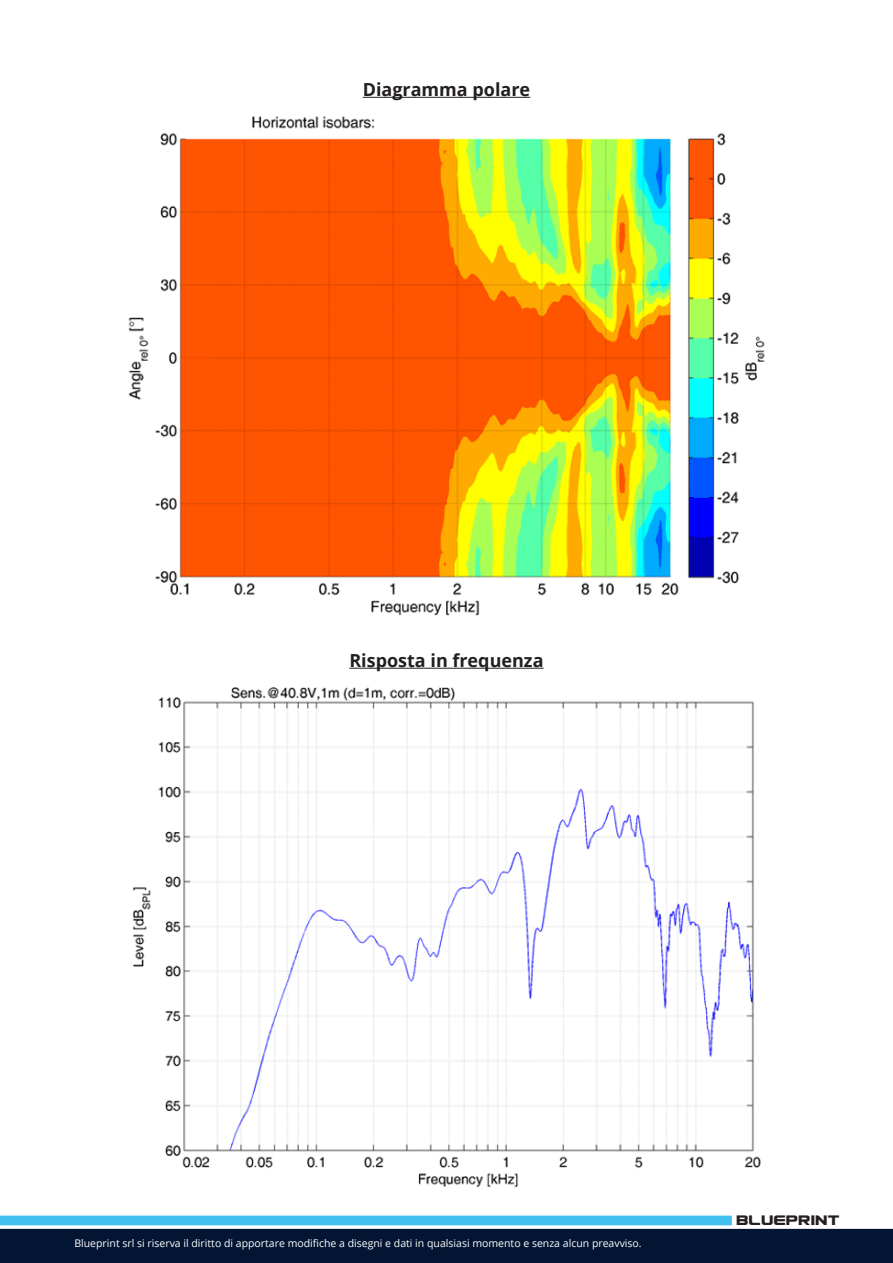
<style>
.page{position:relative;width:893px;height:1263px;background:#fff}
.page>*{position:absolute;margin:0;border:0;box-sizing:border-box;transform-origin:0 0}
.t1{font:700 18px "Open Sans";color:#231f20}
.t2{font:16.5px "Usuzi";color:#231f20}
.t3{font:10.5px "Open Sans";color:#fff}
</style>
<div class="page">
<div style="left:0;top:1215px;width:732px;height:10px;background:#41c0ef"></div>
<div style="left:0;top:1229px;width:893px;height:34px;background:#021532"></div>
<hr style="left:363px;top:97px;width:167px;height:1px;background:#231f20">
<hr style="left:349px;top:668px;width:195px;height:1px;background:#231f20">
<img style="left:128px;top:116px;width:636px;height:499px">
<img style="left:133px;top:687px;width:627px;height:500px">
<p class="t1" style="left:363px;top:77px;width:169px">Diagramma polare</p>
<p class="t1" style="left:349px;top:648px;width:196px">Risposta in frequenza</p>
<p class="t3" style="left:74px;top:1235px;width:569px">Blueprint srl si riserva il diritto di apportare modifiche a disegni e dati in qualsiasi momento e senza alcun preavviso.</p>
<p class="t2" style="left:736px;top:1213px;width:105px">BLUEPRINT</p>
</div>
